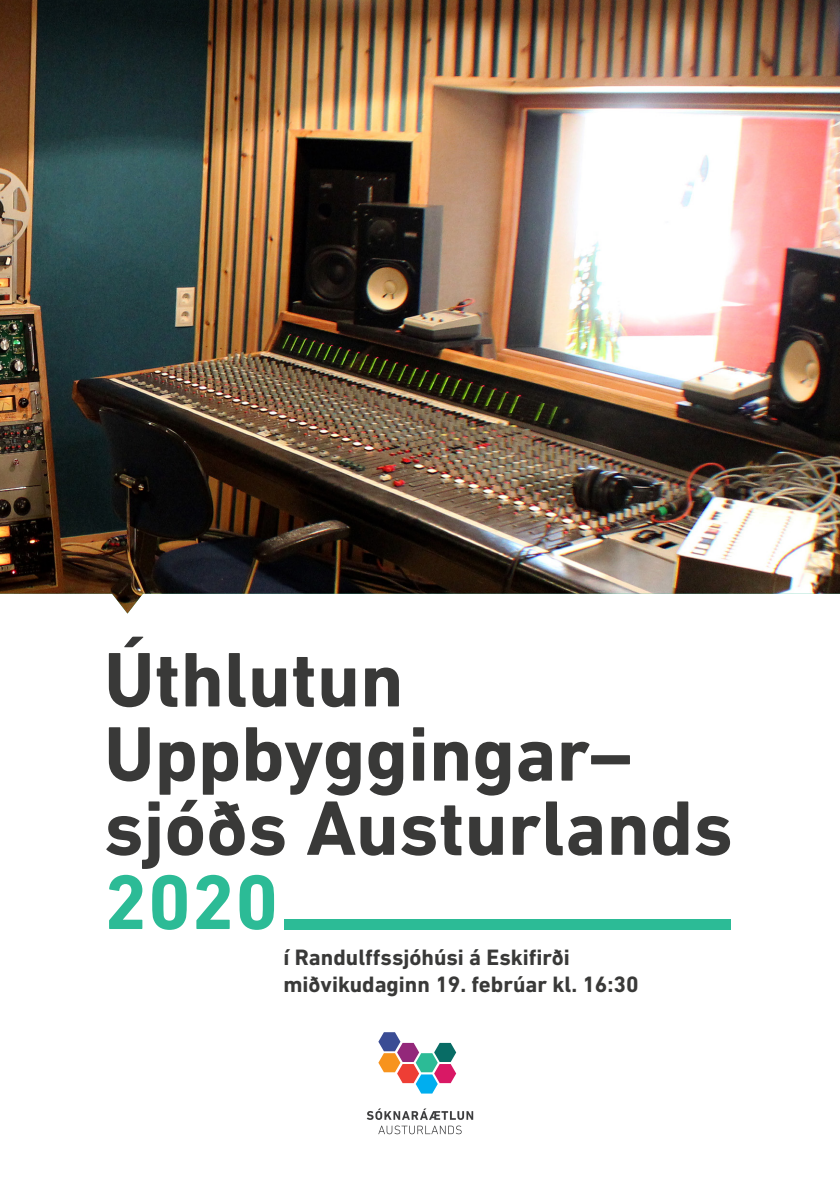
<style>
.page{position:relative;width:840px;height:1191px;background:#fff}
.page>*{position:absolute;margin:0;border:0;box-sizing:border-box;transform-origin:0 0}
.t1{font:700 78.4px/74.2px "DIN Next LT Pro";color:#393938}
.t2{font:700 78.4px "DIN Next LT Pro";color:#2cbb96}
.t3{font:700 22.6px "DIN Next LT Pro";color:#393938}
</style>
<div class="page">
<svg style="left:366px;top:1108px;width:107px;height:26px"></svg>
<svg style="left:378px;top:1032px;width:78px;height:61px"></svg>
<div style="left:283px;top:919px;width:447px;height:11px;background:#2cbb96"></div>
<img style="left:0;top:0;width:839px;height:613px">
<p class="t1" style="left:104px;top:642px;width:301px">Úthlutun</p>
<p class="t1" style="left:104px;top:716px;width:630px">Uppbyggingar– sjóðs Austurlands</p>
<p class="t2" style="left:104px;top:856px;width:176px">2020</p>
<p class="t3" style="left:283px;top:943px;width:288px">í Randulffssjóhúsi á Eskifirði</p>
<p class="t3" style="left:283px;top:971px;width:356px">miðvikudaginn 19. febrúar kl. 16:30</p>
</div>
